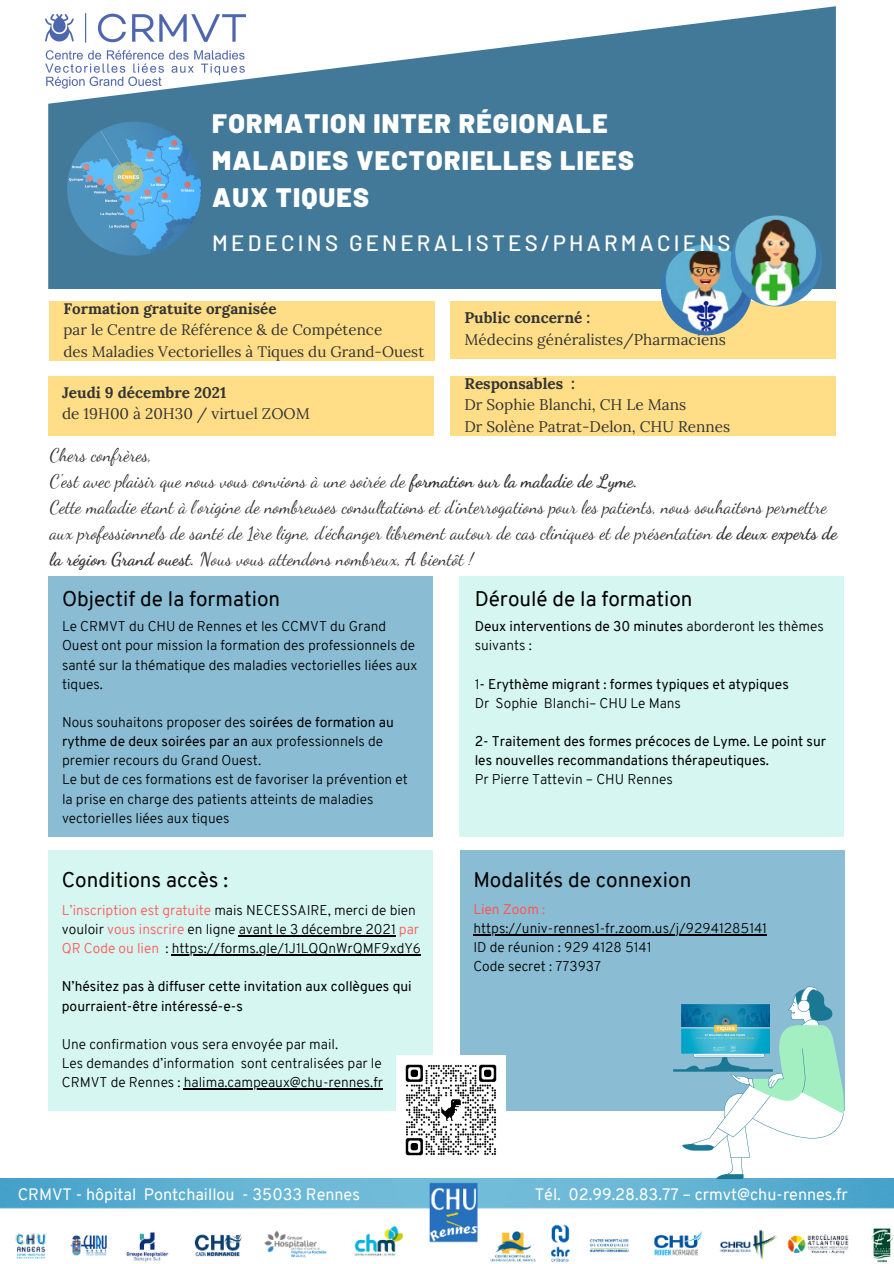
<style>
.page{position:relative;width:894px;height:1264px;background:#fff}
.page>*{position:absolute;margin:0;border:0;box-sizing:border-box;transform-origin:0 0}
.t1{font:900 26.7px "Barlow";letter-spacing:.05em;color:#fff}
.t2{font:500 22.2px "Barlow";letter-spacing:.145em;color:#fff}
.t3{font:20.7px "Overpass";color:#000}
.t4{font:18px/26px "Dancing Script";color:#343434}
.t5{font:16.2px "Overpass";color:#fff}
.t6{font:15.3px "Lora";color:#343434}
.t7{font:700 15.3px "Lora";color:#343434}
.t8{font:15.15px "Lora";color:#343434}
.t9{font:700 15.15px "Lora";color:#343434}
.t10{font:300 13.8px/19.2px "Overpass";color:#000}
.t11{font:13.8px/19.2px "Overpass";color:#000}
.t12{font:13.8px "Overpass";color:#ff5757}
.s1{font-weight:700}
.s2{font-weight:300}
.s3{font-weight:400}
.s4{color:#ff5757}
</style>
<div class="page">
<div style="left:459px;top:576px;width:384px;height:261px;background:#d5f6f1"></div>
<div style="left:48px;top:850px;width:384px;height:260px;background:#d5f6f1"></div>
<div style="left:450px;top:301px;width:385px;height:57px;background:#ffde87"></div>
<div style="left:48px;top:376px;width:385px;height:59px;background:#ffde87"></div>
<div style="left:450px;top:376px;width:385px;height:59px;background:#ffde87"></div>
<svg style="left:48px;top:6px;width:787px;height:283px;background:#5a89a5"></svg>
<img style="left:46px;top:13px;width:199px;height:77px">
<img style="left:0;top:1178px;width:893px;height:85px">
<div style="left:48px;top:576px;width:384px;height:261px;background:#8abdd4"></div>
<div style="left:460px;top:850px;width:384px;height:260px;background:#8abdd4"></div>
<svg style="left:673px;top:986px;width:171px;height:193px"></svg>
<img style="left:681px;top:1004px;width:88px;height:49px">
<img style="left:396px;top:1055px;width:109px;height:101px">
<img style="left:67px;top:122px;width:134px;height:134px;border-radius:50%">
<img style="left:660px;top:244px;width:91px;height:91px;border-radius:50%">
<img style="left:730px;top:215px;width:91px;height:91px;border-radius:50%">
<hr style="left:239px;top:935px;width:156px;height:1px;background:#000">
<hr style="left:172px;top:954px;width:249px;height:1px;background:#000">
<hr style="left:184px;top:1088px;width:199px;height:1px;background:#000">
<hr style="left:473px;top:934px;width:293px;height:1px;background:#000">
<div style="left:50px;top:301px;width:385px;height:60px;background:#ffde87"></div>
<p class="t1" style="left:212px;top:106px;width:397px">FORMATION INTER RÉGIONALE</p>
<p class="t1" style="left:212px;top:143px;width:423px">MALADIES VECTORIELLES LIEES</p>
<p class="t1" style="left:212px;top:181px;width:158px">AUX TIQUES</p>
<p class="t2" style="left:212px;top:228px;width:519px">MEDECINS GENERALISTES/PHARMACIENS</p>
<p class="t9" style="left:64px;top:298px;width:214px">Formation gratuite organisée</p>
<p class="t8" style="left:64px;top:320px;width:320px">par le Centre de Référence &amp; de Compétence</p>
<p class="t8" style="left:64px;top:341px;width:362px">des Maladies Vectorielles à Tiques du Grand-Ouest</p>
<p class="t7" style="left:62px;top:382px;width:166px">Jeudi 9 décembre 2021</p>
<p class="t6" style="left:62px;top:403px;width:249px">de 19H00 à 20H30 / virtuel ZOOM</p>
<p class="t7" style="left:464px;top:308px;width:127px">Public concerné :</p>
<p class="t6" style="left:464px;top:329px;width:263px">Médecins généralistes/Pharmaciens</p>
<p class="t7" style="left:464px;top:373px;width:112px">Responsables :</p>
<p class="t6" style="left:464px;top:395px;width:223px">Dr Sophie Blanchi, CH Le Mans</p>
<p class="t6" style="left:464px;top:416px;width:267px">Dr Solène Patrat-Delon, CHU Rennes</p>
<p class="t4" style="left:50px;top:442px;width:104px">Chers confrères,</p>
<p class="t4" style="left:50px;top:468px;width:589px">C'est avec plaisir que nous vous convions à une soirée de <span class="s1">formation sur la maladie de Lyme.</span></p>
<p class="t4" style="left:50px;top:494px;width:788px">Cette maladie étant à l'origine de nombreuses consultations et d'interrogations pour les patients, nous souhaitons permettre aux professionnels de santé de 1ère ligne, d'échanger librement autour de cas cliniques et de présentation <span class="s1">de deux experts de la région Grand ouest.</span> Nous vous attendons nombreux, A bientôt !</p>
<p class="t3" style="left:474px;top:590px;width:219px">Déroulé de la formation</p>
<p class="t11" style="left:474px;top:618px;width:350px">Deux interventions de 30 minutes <span class="s2">aborderont les thèmes suivants :</span></p>
<p class="t11" style="left:474px;top:675px;width:315px"><span class="s2">1</span>- Erythème migrant : formes typiques et atypiques</p>
<p class="t10" style="left:474px;top:694px;width:208px">Dr Sophie Blanchi– CHU Le Mans</p>
<p class="t11" style="left:474px;top:733px;width:353px">2- Traitement des formes précoces de Lyme. Le point sur les nouvelles recommandations thérapeutiques.</p>
<p class="t10" style="left:474px;top:771px;width:199px">Pr Pierre Tattevin – CHU Rennes</p>
<p class="t3" style="left:62px;top:590px;width:220px">Objectif de la formation</p>
<p class="t10" style="left:62px;top:618px;width:357px">Le CRMVT du CHU de Rennes et les CCMVT du Grand Ouest ont pour mission la formation des professionnels de santé sur la thématique des maladies vectorielles liées aux tiques.</p>
<p class="t10" style="left:62px;top:714px;width:333px">Nous souhaitons proposer des s<span class="s3">oirées de formation au rythme de deux soirées par an</span> aux professionnels de premier recours du Grand Ouest.</p>
<p class="t10" style="left:62px;top:771px;width:347px">Le but de ces formations est de favoriser la prévention et la prise en charge des patients atteints de maladies vectorielles liées aux tiques</p>
<p class="t3" style="left:62px;top:871px;width:168px">Conditions accès :</p>
<p class="t10" style="left:62px;top:901px;width:361px"><span class="s4">L’inscription est gratuite</span> mais NECESSAIRE, merci de bien vouloir <span class="s4">vous inscrire</span> en ligne avant le 3 décembre 2021 <span class="s4">par<br>QR Code ou lien</span> : https://forms.gle/1J1LQQnWrQMF9xdY6</p>
<p class="t11" style="left:62px;top:978px;width:351px">N’hésitez pas à diffuser cette invitation aux collègues qui pourraient-être intéressé-e-s</p>
<p class="t10" style="left:62px;top:1035px;width:278px">Une confirmation vous sera envoyée par mail.</p>
<p class="t10" style="left:62px;top:1055px;width:323px">Les demandes d’information sont centralisées par le<br>CRMVT de Rennes : halima.campeaux@chu-rennes.fr</p>
<p class="t3" style="left:473px;top:871px;width:219px">Modalités de connexion</p>
<p class="t12" style="left:473px;top:903px;width:73px">Lien Zoom <span class="s2">:</span></p>
<p class="t10" style="left:473px;top:919px;width:295px">https://univ-rennes1-fr.zoom.us/j/92941285141</p>
<p class="t10" style="left:473px;top:939px;width:180px">ID de réunion : 929 4128 5141</p>
<p class="t10" style="left:473px;top:958px;width:129px">Code secret : 773937</p>
<p class="t5" style="left:18px;top:1187px;width:343px">CRMVT - hôpital Pontchaillou - 35033 Rennes</p>
<p class="t5" style="left:534px;top:1187px;width:314px">Tél. 02.99.28.83.77 – crmvt@chu-rennes.fr</p>
</div>
